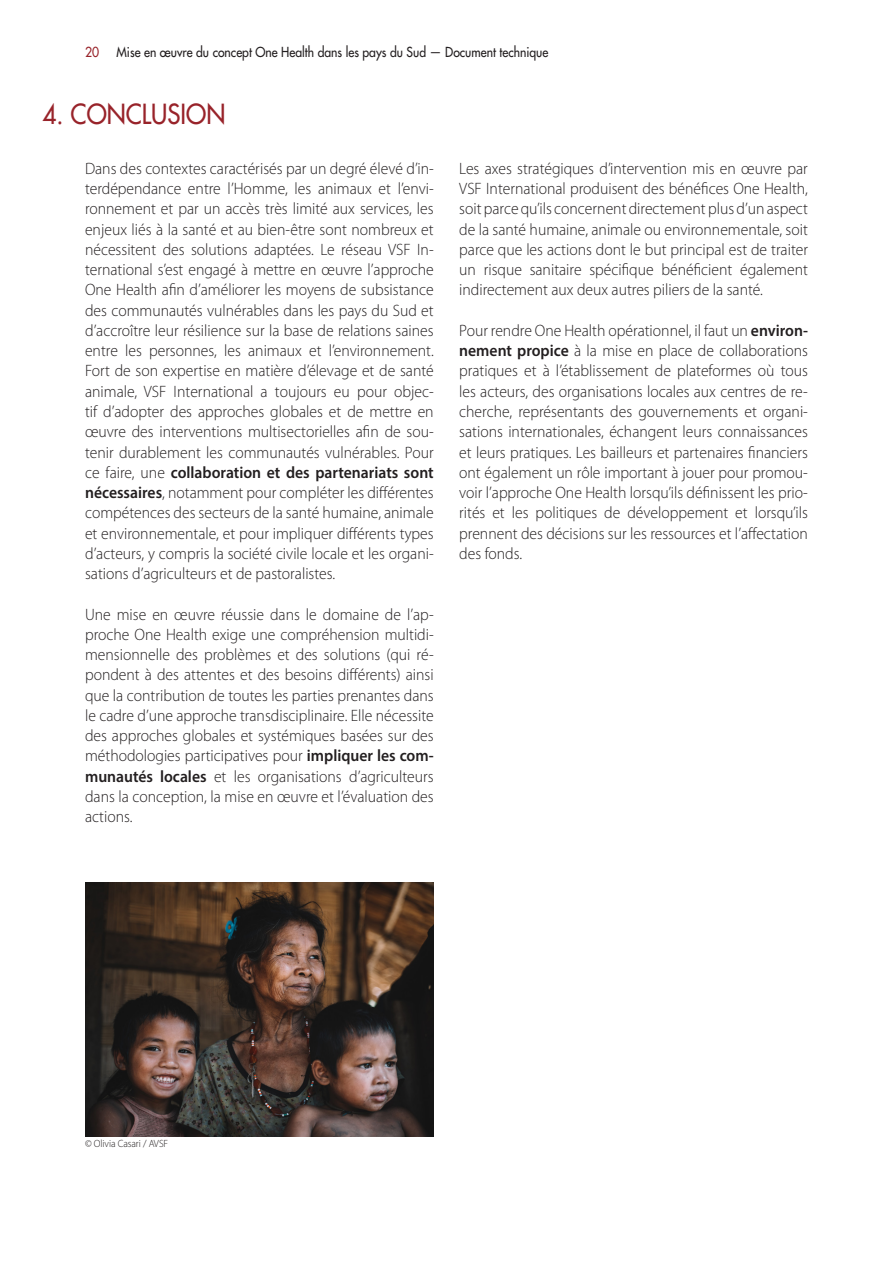
<style>
.page{position:relative;width:893px;height:1263px;background:#fff}
.page>*{position:absolute;margin:0;border:0;box-sizing:border-box;transform-origin:0 0}
.t1{font:500 27px "Futura Std";color:#98232a;scale:.9 1}
.t2{font:300 16.5px/20.2px "Myriad Pro";color:#231f20;text-align:justify;scale:.95 1}
.t3{font:500 13.5px "Futura Std";color:#231f20;scale:.9 1}
.t4{font:500 13.5px "Futura Std";color:#98232a;scale:.9 1}
.t5{font:300 10.5px "Myriad Pro";letter-spacing:-.005em;color:#231f20;scale:.95 1}
.s1{font-weight:600}
</style>
<div class="page">
<img style="left:85px;top:882px;width:349px;height:255px">
<p class="t4" style="left:85px;top:43px;width:17px">20</p>
<p class="t3" style="left:117px;top:43px;width:481px">Mise en œuvre du concept One Health dans les pays du Sud — Document technique</p>
<h1 class="t1" style="left:43px;top:97px;width:205px">4. CONCLUSION</h1>
<p class="t2" style="left:85px;top:159px;width:369px">Dans des contextes caractérisés par un degré élevé d’in&shy;terdépendance entre l’Homme, les animaux et l’envi&shy;ronnement et par un accès très limité aux services, les enjeux liés à la santé et au bien-être sont nombreux et nécessitent des solutions adaptées. Le réseau VSF In&shy;ternational s’est engagé à mettre en œuvre l’approche One Health afin d’améliorer les moyens de subsistance des communautés vulnérables dans les pays du Sud et d’accroître leur résilience sur la base de relations saines entre les personnes, les animaux et l’environnement.<br>Fort de son expertise en matière d’élevage et de santé animale, VSF International a toujours eu pour objec&shy;tif d’adopter des approches globales et de mettre en œuvre des interventions multisectorielles afin de sou&shy;tenir durablement les communautés vulnérables. Pour ce faire, une <span class="s1">collaboration et des partenariats sont nécessaires</span>, notamment pour compléter les différentes compétences des secteurs de la santé humaine, animale et environnementale, et pour impliquer différents types d’acteurs, y compris la société civile locale et les organi&shy;sations d’agriculteurs et de pastoralistes.</p>
<p class="t2" style="left:85px;top:604px;width:369px">Une mise en œuvre réussie dans le domaine de l’ap&shy;proche One Health exige une compréhension multidi&shy;mensionnelle des problèmes et des solutions (qui ré&shy;pondent à des attentes et des besoins différents) ainsi que la contribution de toutes les parties prenantes dans le cadre d’une approche transdisciplinaire. Elle nécessite des approches globales et systémiques basées sur des méthodologies participatives pour <span class="s1">impliquer les com&shy;munautés locales</span> et les organisations d’agriculteurs dans la conception, la mise en œuvre et l’évaluation des actions.</p>
<p class="t2" style="left:459px;top:159px;width:369px">Les axes stratégiques d’intervention mis en œuvre par VSF International produisent des bénéfices One Health, soit parce qu’ils concernent directement plus d’un aspect de la santé humaine, animale ou environnementale, soit parce que les actions dont le but principal est de traiter un risque sanitaire spécifique bénéficient également indirectement aux deux autres piliers de la santé.</p>
<p class="t2" style="left:459px;top:321px;width:369px">Pour rendre One Health opérationnel, il faut un <span class="s1">environ&shy;nement propice</span> à la mise en place de collaborations pratiques et à l’établissement de plateformes où tous les acteurs, des organisations locales aux centres de re&shy;cherche, représentants des gouvernements et organi&shy;sations internationales, échangent leurs connaissances et leurs pratiques. Les bailleurs et partenaires financiers ont également un rôle important à jouer pour promou&shy;voir l’approche One Health lorsqu’ils définissent les prio&shy;rités et les politiques de développement et lorsqu’ils prennent des décisions sur les ressources et l’affectation des fonds.</p>
<p class="t5" style="left:85px;top:1138px;width:89px">© Olivia Casari / AVSF</p>
</div>
